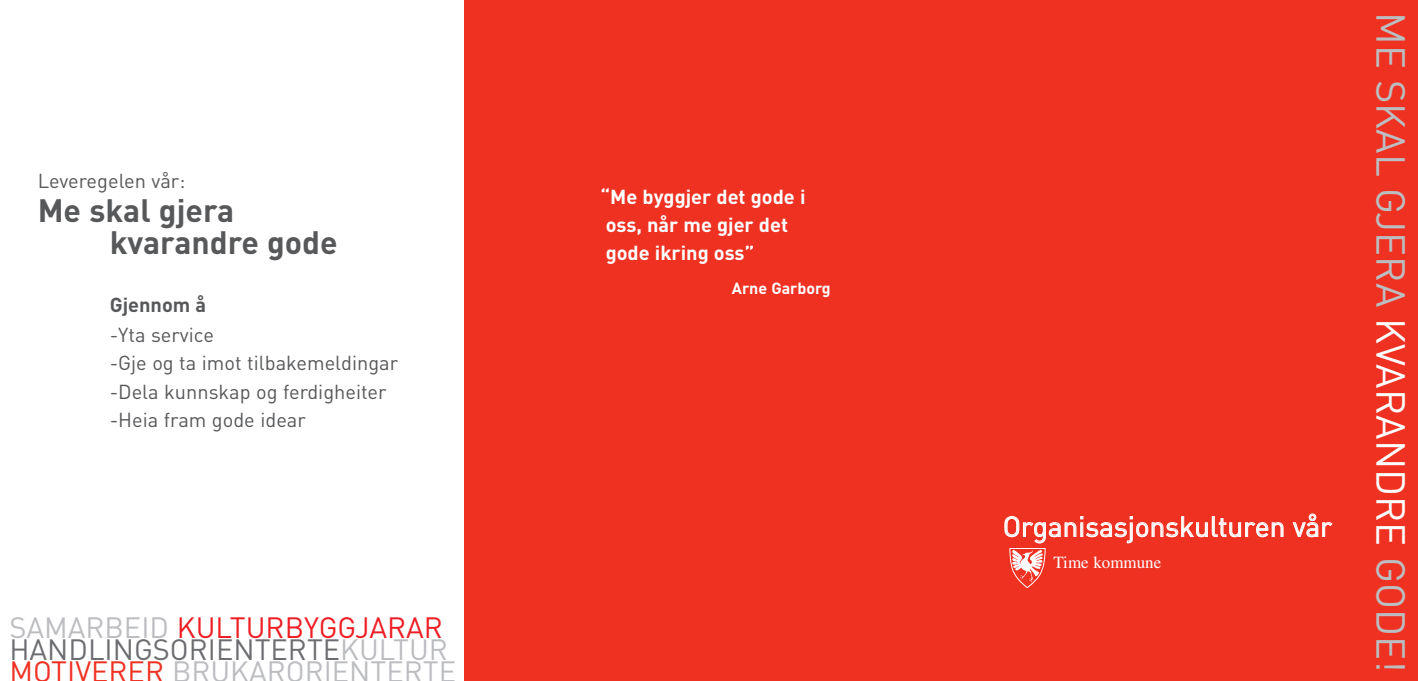
<style>
.page{position:relative;width:1418px;height:681px;background:#fff}
.page>*{position:absolute;margin:0;border:0;box-sizing:border-box;transform-origin:0 0}
.t1{font:40px "DIN";color:#bcbdc0}
.t2{font:700 32px/32px "DIN";color:#57585a}
.t3{font:29px/22px "DIN";color:#bcbdc0}
.t4{font:28px "DIN";color:#fff}
.t5{font:20px/28px "DIN";color:#57585a}
.t6{font:700 20px/28px "DIN";color:#fff}
.t7{font:700 20px "DIN";color:#57585a}
.t8{font:17px "Times";color:#fff}
.t9{font:700 16px "DIN";color:#fff}
.s1{color:#ee1e24}
.s2{color:#6c6d70}
.s3{color:#ef3122}
.s4{color:#fff}
</style>
<div class="page">
<div style="left:940px;top:0;width:477px;height:680px;background:#ef3122"></div>
<div style="left:464px;top:0;width:476px;height:680px;background:#ef3122"></div>
<svg style="left:1009px;top:548px;width:36px;height:39px"></svg>
<p class="t5" style="left:38px;top:169px;width:149px">Leveregelen vår:</p>
<h2 class="t2" style="left:110px;top:197px;width:229px;text-indent:-72px">Me skal gjera kvarandre gode</h2>
<p class="t7" style="left:110px;top:298px;width:98px">Gjennom å</p>
<p class="t5" style="left:110px;top:323px;width:290px">-Yta service<br>-Gje og ta imot tilbakemeldingar -Dela kunnskap og ferdigheiter -Heia fram gode idear</p>
<h3 class="t3" style="left:9px;top:619px;width:448px">SAMARBEID <span class="s1">KULTURBYGGJARAR<br></span><span class="s2">HANDLINGSORIENTERTE</span>KULTUR<br><span class="s3">MOTIVERER</span> BRUKARORIENTERTE</h3>
<p class="t6" style="left:600px;top:184px;width:206px">“Me byggjer det gode i oss, når me gjer det gode ikring oss”</p>
<p class="t9" style="left:731px;top:282px;width:100px">Arne Garborg</p>
<h3 class="t4" style="left:1002px;top:516px;width:331px">Organisasjonskulturen vår</h3>
<p class="t8" style="left:1053px;top:556px;width:109px">Time kommune</p>
<h1 class="t1" style="left:1404px;top:12px;width:661px;rotate:90deg">ME SKAL GJERA <span class="s4">KVARANDRE</span> GODE!</h1>
</div>
